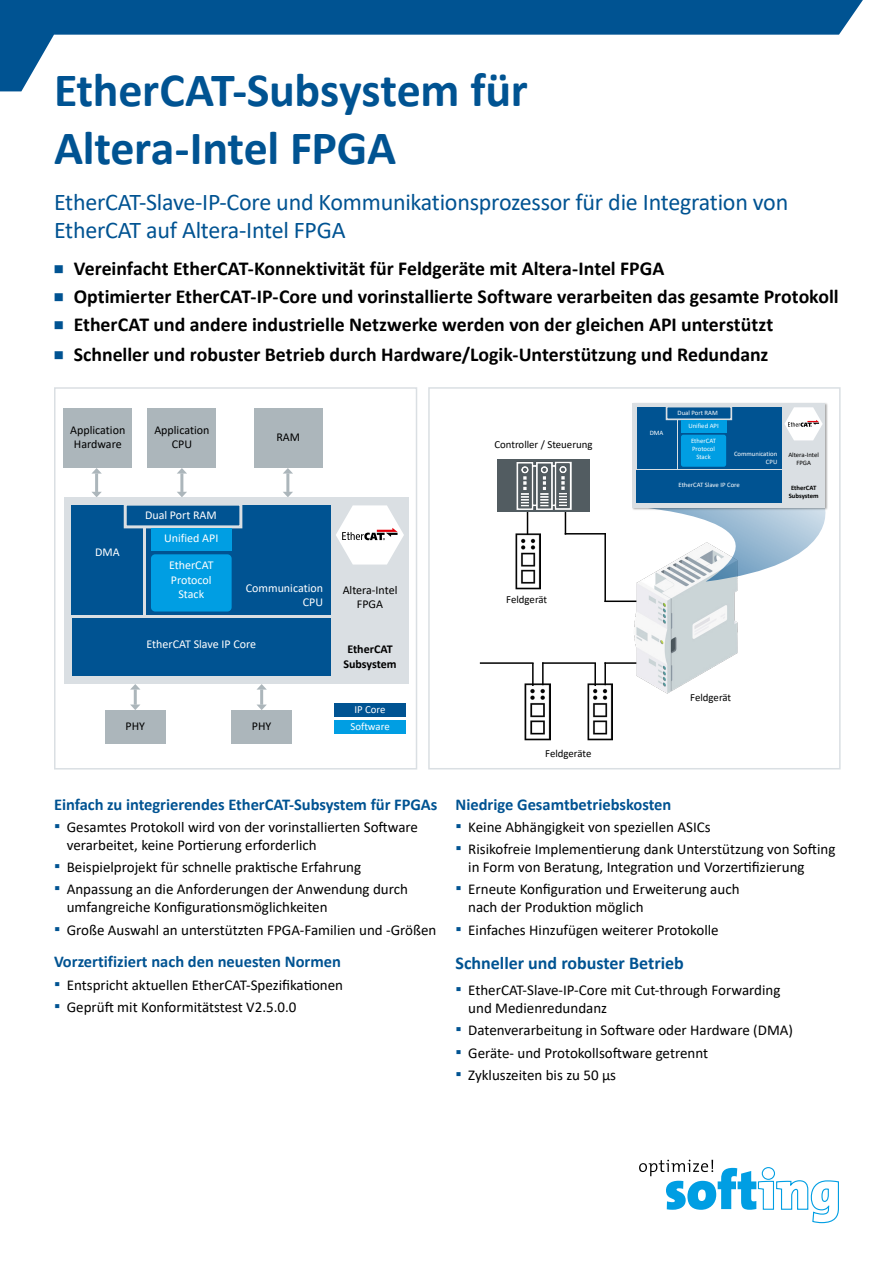
<style>
.page{position:relative;width:893px;height:1263px;background:#fff}
.page>*{position:absolute;margin:0;border:0;box-sizing:border-box;transform-origin:0 0}
.Headline__Produktname{font:700 48px "Calibri";letter-spacing:-.01em;color:#005392}
.Subheadline{font:24px/28.8px "Calibri";letter-spacing:-.01em;color:#005392}
.t1{font:700 19.8px "Calibri";letter-spacing:-.005em;color:#000}
.Benefit_Kopie{font:700 18px "Calibri";color:#005392}
.Benefit{font:700 16.5px "Calibri";color:#005392}
.t2{font:15px/18px "Calibri";color:#000}
.t3{font:12px/14.4px "Calibri";color:#fff;text-align:center}
.t4{font:12px/14.4px "Calibri";color:#000;text-align:center}
.t5{font:700 12px/14.4px "Calibri";color:#000;text-align:center}
.t6{font:10.8px "Calibri";color:#000}
.t7{font:10.8px "Calibri";color:#fff}
.t8{font:6.75px/8.1px "Calibri";color:#fff;text-align:center}
.t9{font:700 6.75px/8.1px "Calibri";color:#000;text-align:center}
.t10{font:6.75px "Calibri";color:#000}
.s1{font-size:36px;color:#005392}
.s2{font-weight:700;font-size:18px;color:#005392}
</style>
<div class="page">
<svg style="left:0;top:0;width:863px;height:91px"></svg>
<svg style="left:639px;top:1160px;width:200px;height:63px"></svg>
<hr style="left:604px;top:600px;width:37px;height:2px;background:#000">
<div style="left:428px;top:387px;width:413px;height:382px;border:2px solid #dadfe3"></div>
<div style="left:54px;top:387px;width:363px;height:382px;border:2px solid #dadfe3"></div>
<div style="left:335px;top:703px;width:71px;height:14px;background:#005392"></div>
<div style="left:335px;top:720px;width:71px;height:14px;background:#009ee3"></div>
<div style="left:105px;top:710px;width:60px;height:33px;background:#acb6bb"></div>
<div style="left:232px;top:710px;width:60px;height:33px;background:#acb6bb"></div>
<hr style="left:260px;top:689px;width:3px;height:16px;background:#acb6bb">
<svg style="left:256px;top:684px;width:11px;height:6px"></svg>
<svg style="left:256px;top:704px;width:11px;height:6px"></svg>
<hr style="left:134px;top:689px;width:3px;height:16px;background:#acb6bb">
<svg style="left:131px;top:684px;width:9px;height:5px"></svg>
<svg style="left:130px;top:704px;width:10px;height:6px"></svg>
<div style="left:64px;top:409px;width:68px;height:59px;background:#acb6bb"></div>
<div style="left:148px;top:409px;width:68px;height:59px;background:#acb6bb"></div>
<div style="left:254px;top:409px;width:68px;height:59px;background:#acb6bb"></div>
<hr style="left:95px;top:473px;width:3px;height:19px;background:#acb6bb">
<svg style="left:91px;top:468px;width:11px;height:6px"></svg>
<svg style="left:92px;top:492px;width:10px;height:5px"></svg>
<hr style="left:180px;top:473px;width:3px;height:19px;background:#acb6bb">
<svg style="left:177px;top:468px;width:10px;height:6px"></svg>
<svg style="left:177px;top:492px;width:10px;height:5px"></svg>
<hr style="left:286px;top:473px;width:3px;height:19px;background:#acb6bb">
<svg style="left:283px;top:468px;width:10px;height:6px"></svg>
<svg style="left:283px;top:492px;width:10px;height:5px"></svg>
<img style="left:587px;top:684px;width:26px;height:57px">
<hr style="left:604px;top:662px;width:54px;height:2px;background:#000">
<hr style="left:604px;top:662px;width:2px;height:23px;background:#000">
<img style="left:631px;top:582px;width:107px;height:112px">
<svg style="left:638px;top:506px;width:203px;height:76px"></svg>
<hr style="left:594px;top:663px;width:2px;height:23px;background:#000">
<hr style="left:542px;top:662px;width:54px;height:2px;background:#000">
<img style="left:525px;top:684px;width:25px;height:57px">
<hr style="left:542px;top:662px;width:2px;height:23px;background:#000">
<hr style="left:532px;top:663px;width:2px;height:23px;background:#000">
<hr style="left:480px;top:662px;width:54px;height:2px;background:#000">
<img style="left:515px;top:533px;width:26px;height:57px">
<hr style="left:527px;top:499px;width:1px;height:36px;background:#000">
<svg style="left:565px;top:512px;width:1px;height:23px"></svg>
<hr style="left:604px;top:533px;width:2px;height:69px;background:#000">
<hr style="left:565px;top:533px;width:41px;height:1px;background:#000">
<div style="left:497px;top:460px;width:93px;height:52px;background:#525c61"></div>
<img style="left:516px;top:461px;width:55px;height:48px">
<div style="left:64px;top:497px;width:344px;height:187px;background:#dadfe3"></div>
<div style="left:72px;top:618px;width:259px;height:57px;background:#005392"></div>
<div style="left:72px;top:506px;width:71px;height:109px;background:#005392"></div>
<div style="left:146px;top:506px;width:185px;height:109px;background:#005392"></div>
<div style="left:124px;top:503px;width:118px;height:25px;background:#005392;border:3px solid #dadfe3"></div>
<div style="left:151px;top:528px;width:81px;height:23px;background:#009ee3"></div>
<div style="left:151px;top:554px;width:81px;height:57px;background:#009ee3;border-radius:4px"></div>
<svg style="left:336px;top:505px;width:68px;height:59px"></svg>
<div style="left:632px;top:403px;width:196px;height:108px;background:#000;opacity:.35"></div>
<div style="left:632px;top:403px;width:193px;height:104px;background:#dadfe3"></div>
<div style="left:637px;top:470px;width:145px;height:33px;background:#005392"></div>
<div style="left:637px;top:407px;width:39px;height:62px;background:#005392"></div>
<div style="left:678px;top:407px;width:104px;height:62px;background:#005392"></div>
<div style="left:666px;top:406px;width:66px;height:14px;background:#005392;border:2px solid #dadfe3"></div>
<div style="left:681px;top:420px;width:45px;height:13px;background:#009ee3"></div>
<div style="left:681px;top:435px;width:45px;height:32px;background:#009ee3;border-radius:2px"></div>
<svg style="left:784px;top:407px;width:39px;height:33px"></svg>
<p class="Headline__Produktname" style="left:54px;top:56px;width:475px">EtherCAT-Subsystem für</p>
<p class="Headline__Produktname" style="left:54px;top:114px;width:344px">Altera-Intel FPGA</p>
<p class="Subheadline" style="left:54px;top:187px;width:736px">EtherCAT-Slave-IP-Core und Kommunikationsprozessor für die Integration von<br>EtherCAT auf Altera-Intel FPGA</p>
<p class="t1" style="left:52px;top:255px;width:613px"><span class="s1">▪</span> Vereinfacht EtherCAT-Konnektivität für Feldgeräte mit Altera-Intel FPGA</p>
<p class="t1" style="left:52px;top:283px;width:788px"><span class="s1">▪</span> Optimierter EtherCAT-IP-Core und vorinstallierte Software verarbeiten das gesamte Protokoll</p>
<p class="t1" style="left:52px;top:311px;width:722px"><span class="s1">▪</span> EtherCAT und andere industrielle Netzwerke werden von der gleichen API unterstützt</p>
<p class="t1" style="left:52px;top:340px;width:717px"><span class="s1">▪</span> Schneller und robuster Betrieb durch Hardware/Logik-Unterstützung und Redundanz</p>
<p class="t4" style="left:70px;top:423px;width:57px">Application<br>Hardware</p>
<p class="t4" style="left:154px;top:423px;width:57px">Application<br>CPU</p>
<p class="t4" style="left:276px;top:430px;width:25px">RAM</p>
<p class="t3" style="left:145px;top:507px;width:73px">Dual Port RAM</p>
<p class="t3" style="left:95px;top:544px;width:26px">DMA</p>
<p class="t3" style="left:164px;top:531px;width:56px">Unified API</p>
<p class="t3" style="left:169px;top:558px;width:46px">EtherCAT<br>Protocol<br>Stack</p>
<p class="t3" style="left:246px;top:580px;width:79px">Communication</p>
<p class="t3" style="left:303px;top:595px;width:22px">CPU</p>
<p class="t3" style="left:147px;top:637px;width:111px">EtherCAT Slave IP Core</p>
<p class="t4" style="left:343px;top:582px;width:56px">Altera-Intel</p>
<p class="t4" style="left:357px;top:597px;width:28px">FPGA</p>
<p class="t5" style="left:343px;top:642px;width:55px">EtherCAT<br>Subsystem</p>
<p class="t7" style="left:354px;top:701px;width:33px">IP Core</p>
<p class="t4" style="left:126px;top:718px;width:21px">PHY</p>
<p class="t4" style="left:252px;top:718px;width:21px">PHY</p>
<p class="t7" style="left:350px;top:718px;width:41px">Software</p>
<p class="Benefit" style="left:54px;top:792px;width:385px">Einfach zu integrierendes EtherCAT-Subsystem für FPGAs</p>
<p class="t2" style="left:67px;top:818px;width:353px;text-indent:-13px"><span class="s2">▪</span> Gesamtes Protokoll wird von der vorinstallierten Software verarbeitet, keine Portierung erforderlich</p>
<p class="t2" style="left:54px;top:858px;width:309px"><span class="s2">▪</span> Beispielprojekt für schnelle praktische Erfahrung</p>
<p class="t2" style="left:67px;top:880px;width:343px;text-indent:-13px"><span class="s2">▪</span> Anpassung an die Anforderungen der Anwendung durch umfangreiche Konfigurationsmöglichkeiten</p>
<p class="t2" style="left:54px;top:920px;width:384px"><span class="s2">▪</span> Große Auswahl an unterstützten FPGA-Familien und -Größen</p>
<p class="Benefit" style="left:54px;top:950px;width:288px">Vorzertifiziert nach den neuesten Normen</p>
<p class="t2" style="left:54px;top:975px;width:291px"><span class="s2">▪</span> Entspricht aktuellen EtherCAT-Spezifikationen</p>
<p class="t2" style="left:54px;top:997px;width:244px"><span class="s2">▪</span> Geprüft mit Konformitätstest V2.5.0.0</p>
<p class="t6" style="left:494px;top:436px;width:100px">Controller / Steuerung</p>
<p class="t6" style="left:506px;top:592px;width:42px">Feldgerät</p>
<p class="t6" style="left:545px;top:746px;width:48px">Feldgeräte</p>
<p class="t8" style="left:650px;top:429px;width:15px">DMA</p>
<p class="t8" style="left:678px;top:408px;width:42px">Dual Port RAM</p>
<p class="t8" style="left:691px;top:437px;width:26px">EtherCAT<br>Protocol<br>Stack</p>
<p class="t8" style="left:688px;top:421px;width:32px">Unified API</p>
<p class="t8" style="left:734px;top:449px;width:45px">Communication</p>
<p class="t8" style="left:766px;top:457px;width:13px">CPU</p>
<p class="t8" style="left:678px;top:481px;width:63px">EtherCAT Slave IP Core</p>
<p class="t10" style="left:788px;top:450px;width:32px">Altera-Intel</p>
<p class="t10" style="left:796px;top:458px;width:16px">FPGA</p>
<p class="t9" style="left:789px;top:484px;width:31px">EtherCAT<br>Subsystem</p>
<p class="t6" style="left:690px;top:690px;width:42px">Feldgerät</p>
<p class="Benefit" style="left:455px;top:792px;width:217px">Niedrige Gesamtbetriebskosten</p>
<p class="t2" style="left:455px;top:818px;width:257px"><span class="s2">▪</span> Keine Abhängigkeit von speziellen ASICs</p>
<p class="t2" style="left:468px;top:840px;width:369px;text-indent:-13px"><span class="s2">▪</span> Risikofreie Implementierung dank Unterstützung von Softing in Form von Beratung, Integration und Vorzertifizierung</p>
<p class="t2" style="left:468px;top:880px;width:273px;text-indent:-13px"><span class="s2">▪</span> Erneute Konfiguration und Erweiterung auch nach der Produktion möglich</p>
<p class="t2" style="left:455px;top:920px;width:265px"><span class="s2">▪</span> Einfaches Hinzufügen weiterer Protokolle</p>
<p class="Benefit_Kopie" style="left:455px;top:950px;width:230px">Schneller und robuster Betrieb</p>
<p class="t2" style="left:468px;top:981px;width:314px;text-indent:-13px"><span class="s2">▪</span> EtherCAT-Slave-IP-Core mit Cut-through Forwarding und Medienredundanz</p>
<p class="t2" style="left:455px;top:1021px;width:339px"><span class="s2">▪</span> Datenverarbeitung in Software oder Hardware (DMA)</p>
<p class="t2" style="left:455px;top:1043px;width:254px"><span class="s2">▪</span> Geräte- und Protokollsoftware getrennt</p>
<p class="t2" style="left:455px;top:1065px;width:162px"><span class="s2">▪</span> Zykluszeiten bis zu 50 µs</p>
</div>
